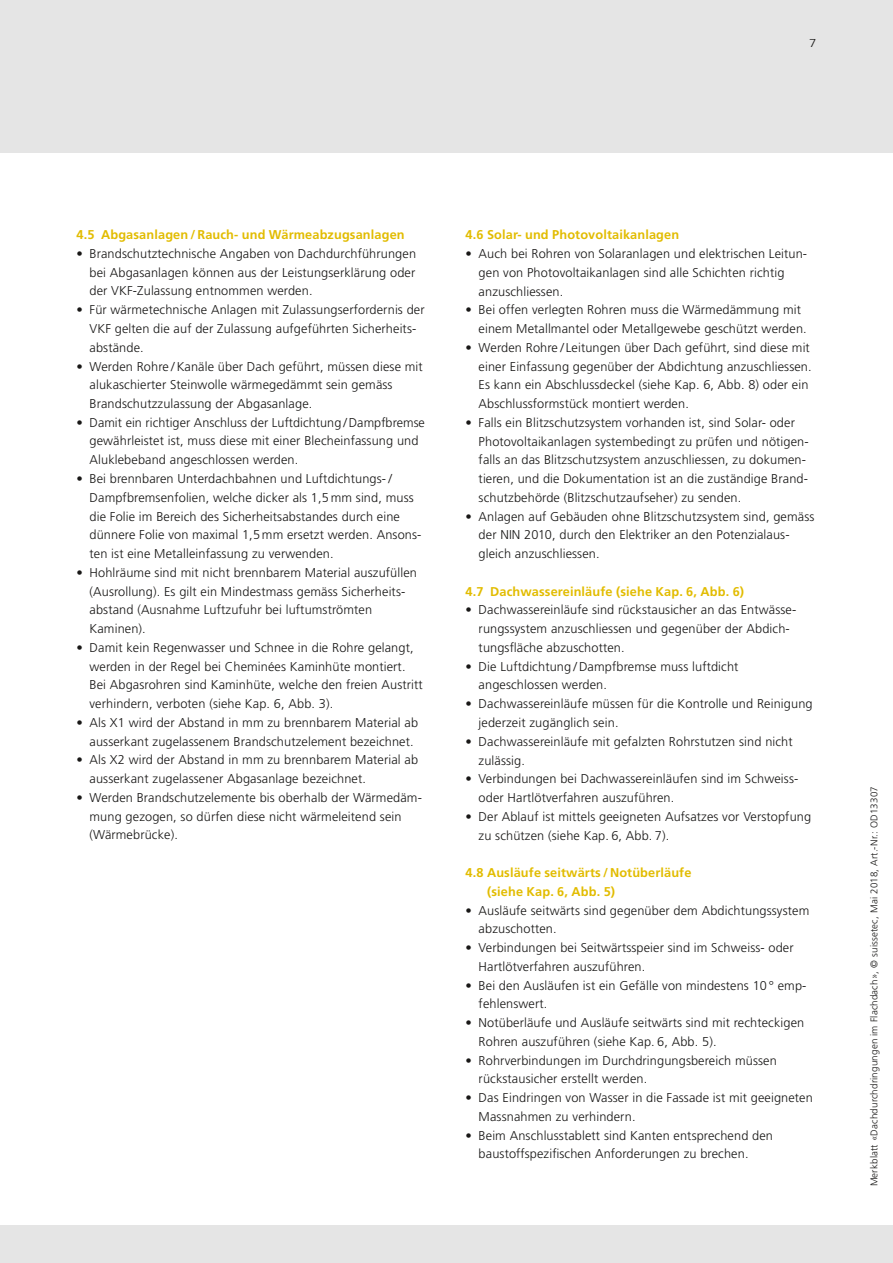
<style>
.page{position:relative;width:893px;height:1263px;background:#e5e5e5}
.page>*{position:absolute;margin:0;border:0;box-sizing:border-box;transform-origin:0 0}
.t1{font:300 12.75px/18.8px "Frutiger LT Std";letter-spacing:.01em;color:#181716}
.t2{font:700 12.75px/18.8px "Frutiger LT Std";letter-spacing:.01em;color:#e2bc00}
.t3{font:300 11.55px "Frutiger LT Std";color:#181716;scale:1.14 1}
.t4{font:300 9.75px "Frutiger LT Std";letter-spacing:.02em;color:#181716}
</style>
<div class="page">
<div style="left:0;top:153px;width:893px;height:1072px;background:#fff"></div>
<p class="t3" style="left:809px;top:36px;width:8px">7</p>
<p class="t2" style="left:77px;top:225px;width:330px">4.5 Abgasanlagen /Rauch- und Wärmeabzugsanlagen</p>
<p class="t1" style="left:90px;top:244px;width:328px;text-align:justify;text-indent:-13px">• Brandschutztechnische Angaben von Dachdurchführungen bei Abgasanlagen können aus der Leistungserklärung oder der VKF-Zulassung entnommen werden.</p>
<p class="t1" style="left:90px;top:301px;width:337px;text-indent:-13px">• Für wärmetechnische Anlagen mit Zulassungserfordernis der<br>VKF gelten die auf der Zulassung aufgeführten Sicherheits&shy;abstände.</p>
<p class="t1" style="left:90px;top:357px;width:335px;text-indent:-13px">• Werden Rohre /Kanäle über Dach geführt, müssen diese mit alukaschierter Steinwolle wärmegedämmt sein gemäss<br>Brandschutzzulassung der Abgasanlage.</p>
<p class="t1" style="left:90px;top:413px;width:337px;text-indent:-13px">• Damit ein richtiger Anschluss der Luftdichtung /Dampfbremse gewährleistet ist, muss diese mit einer Blecheinfassung und<br>Aluklebeband angeschlossen werden.</p>
<p class="t1" style="left:90px;top:469px;width:333px;text-indent:-13px">• Bei brennbaren Unterdachbahnen und Luftdichtungs- / Dampfbremsenfolien, welche dicker als 1,5 mm sind, muss die Folie im Bereich des Sicherheitsabstandes durch eine dünnere Folie von maximal 1,5 mm ersetzt werden. Ansons&shy;ten ist eine Metalleinfassung zu verwenden.</p>
<p class="t1" style="left:90px;top:563px;width:329px;text-indent:-13px">• Hohlräume sind mit nicht brennbarem Material auszufüllen (Ausrollung). Es gilt ein Mindestmass gemäss Sicherheits&shy;abstand (Ausnahme Luftzufuhr bei luftumströmten Kaminen).</p>
<p class="t1" style="left:90px;top:638px;width:335px;text-indent:-13px">• Damit kein Regenwasser und Schnee in die Rohre gelangt, werden in der Regel bei Cheminées Kaminhüte montiert.<br>Bei Abgasrohren sind Kaminhüte, welche den freien Austritt verhindern, verboten (siehe Kap. 6, Abb. 3).</p>
<p class="t1" style="left:90px;top:713px;width:330px;text-indent:-13px">• Als X1 wird der Abstand in mm zu brennbarem Material ab ausserkant zugelassenem Brandschutzelement bezeichnet.</p>
<p class="t1" style="left:90px;top:751px;width:330px;text-indent:-13px">• Als X2 wird der Abstand in mm zu brennbarem Material ab ausserkant zugelassener Abgasanlage bezeichnet.</p>
<p class="t1" style="left:90px;top:788px;width:334px;text-indent:-13px">• Werden Brandschutzelemente bis oberhalb der Wärmedäm&shy;mung gezogen, so dürfen diese nicht wärmeleitend sein (Wärmebrücke).</p>
<p class="t2" style="left:466px;top:226px;width:215px">4.6 Solar- und Photovoltaikanlagen</p>
<p class="t1" style="left:479px;top:244px;width:330px;text-indent:-13px">• Auch bei Rohren von Solaranlagen und elektrischen Leitun&shy;gen von Photovoltaikanlagen sind alle Schichten richtig anzuschliessen.</p>
<p class="t1" style="left:479px;top:301px;width:330px;text-indent:-13px">• Bei offen verlegten Rohren muss die Wärmedämmung mit einem Metallmantel oder Metallgewebe geschützt werden.</p>
<p class="t1" style="left:479px;top:338px;width:335px;text-indent:-13px">• Werden Rohre / Leitungen über Dach geführt, sind diese mit einer Einfassung gegenüber der Abdichtung anzuschliessen.<br>Es kann ein Abschlussdeckel (siehe Kap. 6, Abb. 8) oder ein Abschlussformstück montiert werden.</p>
<p class="t1" style="left:479px;top:413px;width:332px;text-indent:-13px">• Falls ein Blitzschutzsystem vorhanden ist, sind Solar- oder Photovoltaikanlagen systembedingt zu prüfen und nötigen&shy;falls an das Blitzschutzsystem anzuschliessen, zu dokumen&shy;tieren, und die Dokumentation ist an die zuständige Brand&shy;schutzbehörde (Blitzschutzaufseher) zu senden.</p>
<p class="t1" style="left:479px;top:507px;width:337px;text-indent:-13px">• Anlagen auf Gebäuden ohne Blitzschutzsystem sind, gemäss der NIN 2010, durch den Elektriker an den Potenzialaus&shy;gleich anzuschliessen.</p>
<p class="t2" style="left:466px;top:582px;width:280px">4.7 Dachwassereinläufe (siehe Kap. 6, Abb. 6)</p>
<p class="t1" style="left:479px;top:601px;width:319px;text-indent:-13px">• Dachwassereinläufe sind rückstausicher an das Entwässe&shy;rungssystem anzuschliessen und gegenüber der Abdich&shy;tungsfläche abzuschotten.</p>
<p class="t1" style="left:479px;top:657px;width:261px;text-indent:-13px">• Die Luftdichtung /Dampfbremse muss luftdicht angeschlossen werden.</p>
<p class="t1" style="left:479px;top:695px;width:336px;text-indent:-13px">• Dachwassereinläufe müssen für die Kontrolle und Reinigung jederzeit zugänglich sein.</p>
<p class="t1" style="left:479px;top:732px;width:316px;text-indent:-13px">• Dachwassereinläufe mit gefalzten Rohrstutzen sind nicht zulässig.</p>
<p class="t1" style="left:479px;top:770px;width:321px;text-indent:-13px">• Verbindungen bei Dachwassereinläufen sind im Schweiss&shy;oder Hartlötverfahren auszuführen.</p>
<p class="t1" style="left:479px;top:807px;width:334px;text-indent:-13px">• Der Ablauf ist mittels geeigneten Aufsatzes vor Verstopfung zu schützen (siehe Kap. 6, Abb. 7).</p>
<p class="t2" style="left:487px;top:863px;width:206px;text-indent:-21px">4.8 Ausläufe seitwärts / Notüberläufe (siehe Kap. 6, Abb. 5)</p>
<p class="t1" style="left:479px;top:901px;width:332px;text-indent:-13px">• Ausläufe seitwärts sind gegenüber dem Abdichtungssystem abzuschotten.</p>
<p class="t1" style="left:479px;top:938px;width:317px;text-indent:-13px">• Verbindungen bei Seitwärtsspeier sind im Schweiss- oder<br>Hartlötverfahren auszuführen.</p>
<p class="t1" style="left:479px;top:976px;width:329px;text-indent:-13px">• Bei den Ausläufen ist ein Gefälle von mindestens 10 ° emp&shy;fehlenswert.</p>
<p class="t1" style="left:479px;top:1013px;width:327px;text-indent:-13px">• Notüberläufe und Ausläufe seitwärts sind mit rechteckigen<br>Rohren auszuführen (siehe Kap. 6, Abb. 5).</p>
<p class="t1" style="left:479px;top:1051px;width:300px;text-indent:-13px">• Rohrverbindungen im Durchdringungsbereich müssen rückstausicher erstellt werden.</p>
<p class="t1" style="left:479px;top:1088px;width:336px;text-indent:-13px">• Das Eindringen von Wasser in die Fassade ist mit geeigneten<br>Massnahmen zu verhindern.</p>
<p class="t1" style="left:479px;top:1126px;width:296px;text-indent:-13px">• Beim Anschlusstablett sind Kanten entsprechend den baustoffspezifischen Anforderungen zu brechen.</p>
<p class="t4" style="left:869px;top:1186px;width:402px;rotate:-90deg">Merkblatt «Dachdurchdringungen im Flachdach», © suissetec, Mai 2018, Art.-Nr.: OD13307</p>
</div>
